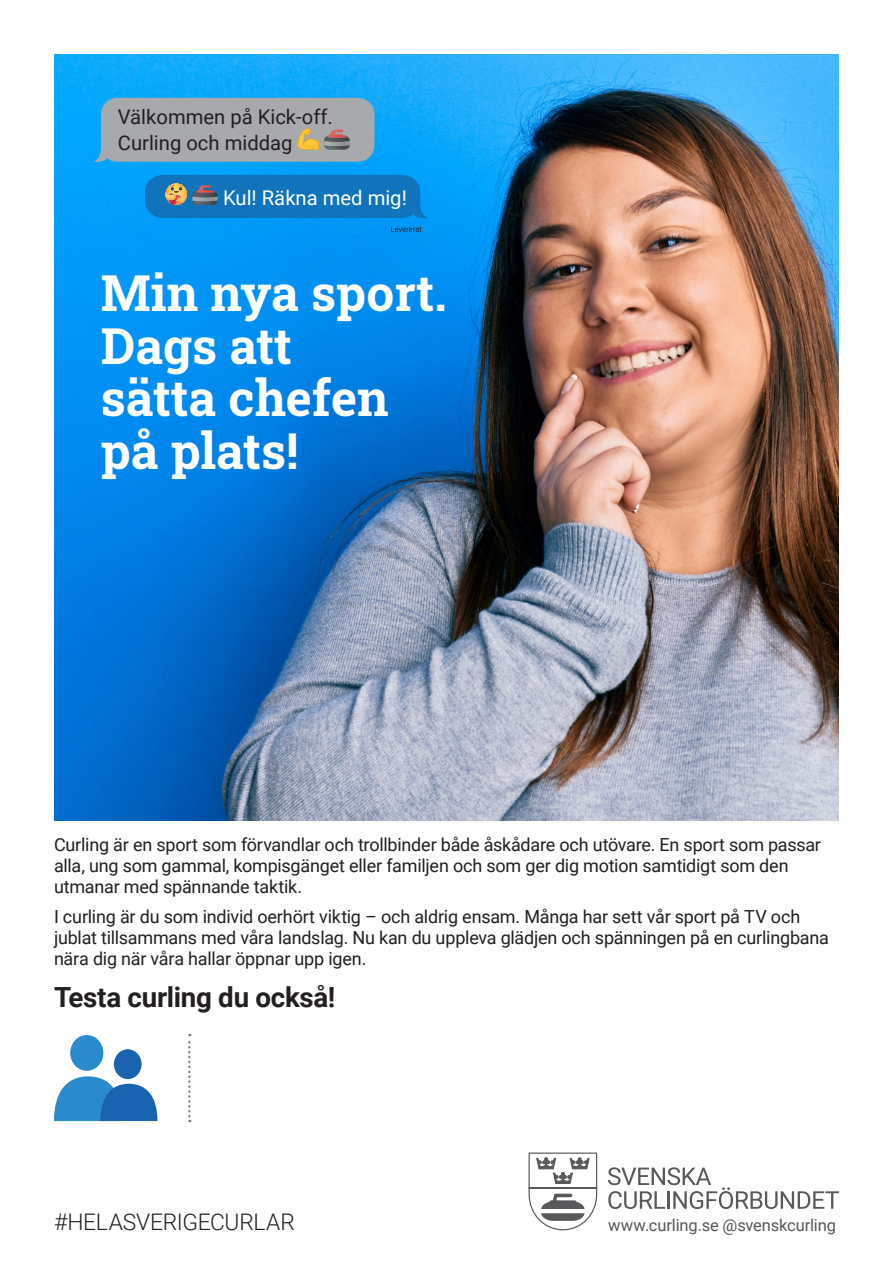
<style>
.page{position:relative;width:893px;height:1263px;background:#fff}
.page>*{position:absolute;margin:0;border:0;box-sizing:border-box;transform-origin:0 0}
.t1{font:49.5px "Roboto Slab";color:#fff}
.t2{font:700 27.75px "Roboto";letter-spacing:-.01em;color:#231f20}
.t3{font:300 22.8px "Roboto";letter-spacing:-.015em;color:#231f20}
.t4{font:20.25px/25.5px "Roboto";color:#231f20}
.t5{font:20.25px "Roboto";color:#fff}
.t6{font:18px/21px "Roboto";letter-spacing:-.01em;color:#231f20}
.t7{font:16.5px "Roboto";letter-spacing:-.005em;color:#57585a}
</style>
<div class="page">
<img style="left:54px;top:54px;width:785px;height:767px">
<svg style="left:391px;top:226px;width:30px;height:6px"></svg>
<svg style="left:93px;top:98px;width:281px;height:65px;background:#9fa7ae"></svg>
<svg style="left:145px;top:175px;width:284px;height:44px;background:#1877ba"></svg>
<svg style="left:529px;top:1152px;width:69px;height:78px"></svg>
<svg style="left:608px;top:1167px;width:231px;height:42px"></svg>
<div style="left:70px;top:1035px;width:33px;height:36px;background:#298bcb;border-radius:50%"></div>
<svg style="left:54px;top:1076px;width:103px;height:45px"></svg>
<div style="left:114px;top:1049px;width:28px;height:30px;background:#1a63b0;border-radius:50%"></div>
<svg style="left:188px;top:1034px;width:3px;height:88px"></svg>
<p class="t4" style="left:118px;top:104px;width:216px">Välkommen på Kick-off.<br>Curling och middag</p>
<p class="t5" style="left:223px;top:184px;width:185px">Kul! Räkna med mig!</p>
<p class="t1" style="left:101px;top:259px;width:347px">Min nya sport.</p>
<p class="t1" style="left:101px;top:312px;width:192px">Dags att</p>
<p class="t1" style="left:101px;top:364px;width:289px">sätta chefen</p>
<p class="t1" style="left:101px;top:417px;width:199px">på plats!</p>
<p class="t6" style="left:54px;top:834px;width:769px">Curling är en sport som förvandlar och trollbinder både åskådare och utövare. En sport som passar alla, ung som gammal, kompisgänget eller familjen och som ger dig motion samtidigt som den</p>
<p class="t6" style="left:54px;top:876px;width:250px">utmanar med spännande taktik.</p>
<p class="t6" style="left:54px;top:906px;width:776px">I curling är du som individ oerhört viktig – och aldrig ensam. Många har sett vår sport på TV och jublat tillsammans med våra landslag. Nu kan du uppleva glädjen och spänningen på en curlingbana nära dig när våra hallar öppnar upp igen.</p>
<p class="t2" style="left:54px;top:978px;width:283px">Testa curling du också!</p>
<p class="t3" style="left:54px;top:1206px;width:242px">#HELASVERIGECURLAR</p>
<p class="t7" style="left:608px;top:1213px;width:229px">www.curling.se @svenskcurling</p>
</div>
